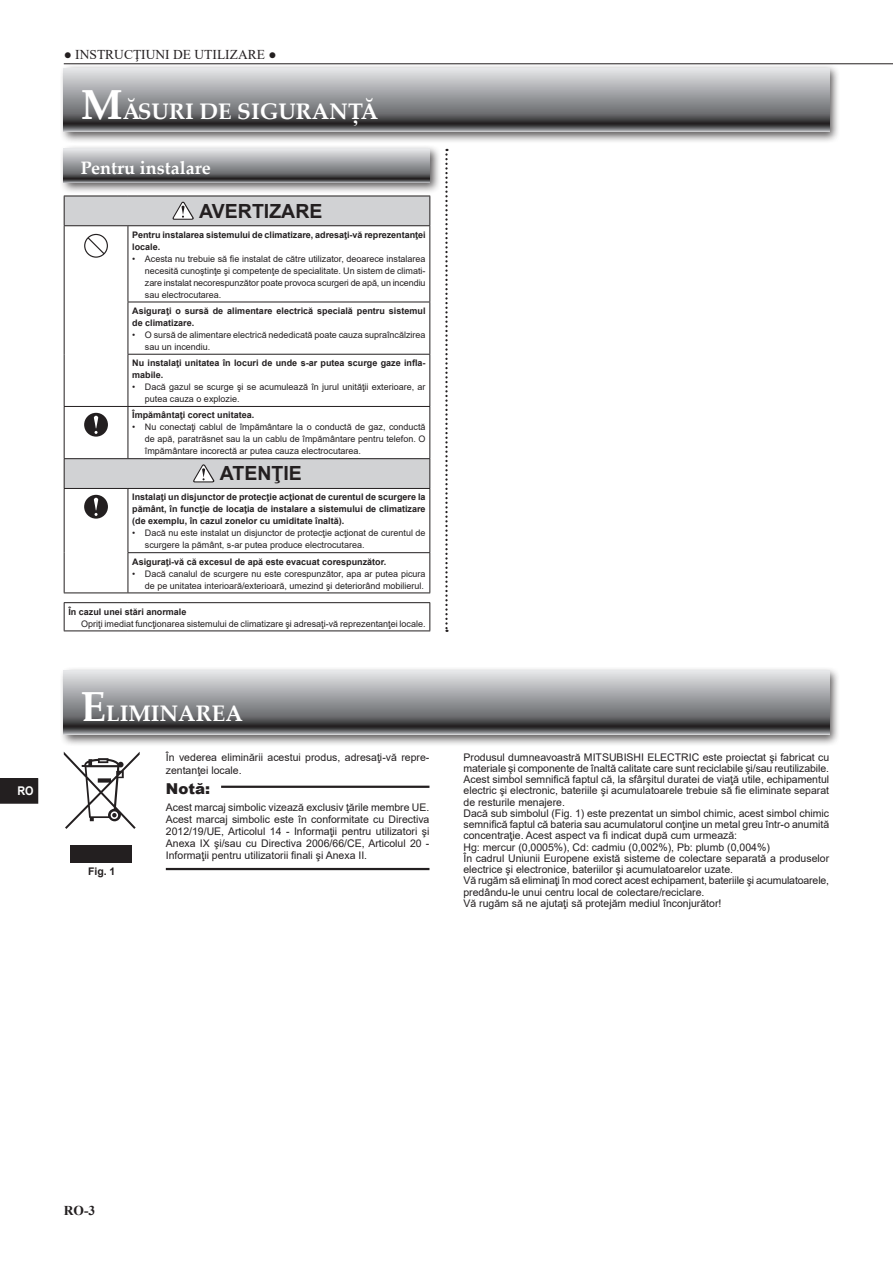
<style>
.page{position:relative;width:893px;height:1263px;background:#fff}
.page>*{position:absolute;margin:0;border:0;box-sizing:border-box;transform-origin:0 0}
.t1{font:700 22.5px "Palatino Linotype";color:#fff}
.t2{font:700 19.5px "Arial";color:#231f20}
.t3{font:700 18px "Palatino Linotype";color:#fff}
.t4{font:900 15px "Arial";color:#231f20}
.t5{font:13.5px "Times New Roman";color:#231f20}
.t6{font:700 13.5px "Times New Roman";color:#231f20}
.t7{font:700 12px "Arial";color:#fff;scale:.9 1}
.t8{font:10.5px/11.2px "Arial";color:#231f20}
.t9{font:700 10.5px "Arial";color:#231f20}
.t10{font:9px/12px "Arial";color:#231f20}
.t11{font:700 9px/12px "Arial";color:#231f20}
.s1{font-size:42px}
</style>
<div class="page">
<hr style="left:64px;top:63px;width:829px;height:1px;background:#231f20">
<svg style="left:0;top:778px;width:38px;height:26px"></svg>
<svg style="left:445px;top:149px;width:3px;height:483px"></svg>
<div style="left:59px;top:63px;width:782px;height:80px;background:#231f20;opacity:.75"></div>
<svg style="left:64px;top:68px;width:765px;height:64px"></svg>
<svg style="left:64px;top:752px;width:76px;height:77px"></svg>
<div style="left:70px;top:846px;width:62px;height:17px;background:#231f20"></div>
<hr style="left:221px;top:786px;width:208px;height:2px;background:#231f20">
<hr style="left:166px;top:868px;width:263px;height:2px;background:#231f20">
<div style="left:59px;top:666px;width:782px;height:80px;background:#231f20;opacity:.75"></div>
<svg style="left:64px;top:671px;width:765px;height:64px"></svg>
<svg style="left:65px;top:197px;width:364px;height:291px"></svg>
<svg style="left:429px;top:197px;width:1px;height:28px"></svg>
<svg style="left:429px;top:459px;width:1px;height:29px"></svg>
<svg style="left:429px;top:603px;width:1px;height:27px"></svg>
<svg style="left:64px;top:603px;width:1px;height:27px"></svg>
<hr style="left:64px;top:630px;width:64px;height:1px;background:#231f20">
<hr style="left:128px;top:630px;width:302px;height:1px;background:#231f20">
<hr style="left:64px;top:602px;width:64px;height:1px;background:#231f20">
<hr style="left:128px;top:602px;width:302px;height:1px;background:#231f20">
<hr style="left:64px;top:196px;width:64px;height:1px;background:#231f20">
<svg style="left:64px;top:196px;width:1px;height:29px"></svg>
<hr style="left:128px;top:196px;width:302px;height:1px;background:#231f20">
<hr style="left:64px;top:225px;width:64px;height:1px;background:#231f20">
<hr style="left:64px;top:226px;width:1px;height:76px;background:#231f20">
<hr style="left:128px;top:225px;width:302px;height:1px;background:#231f20">
<hr style="left:128px;top:226px;width:1px;height:76px;background:#231f20">
<hr style="left:429px;top:226px;width:1px;height:76px;background:#231f20">
<hr style="left:64px;top:302px;width:1px;height:52px;background:#231f20">
<hr style="left:128px;top:302px;width:302px;height:1px;background:#231f20">
<hr style="left:128px;top:302px;width:1px;height:52px;background:#231f20">
<hr style="left:429px;top:302px;width:1px;height:52px;background:#231f20">
<hr style="left:64px;top:354px;width:1px;height:52px;background:#231f20">
<hr style="left:128px;top:354px;width:302px;height:1px;background:#231f20">
<hr style="left:128px;top:355px;width:1px;height:51px;background:#231f20">
<hr style="left:429px;top:355px;width:1px;height:51px;background:#231f20">
<hr style="left:64px;top:406px;width:64px;height:1px;background:#231f20">
<hr style="left:64px;top:407px;width:1px;height:51px;background:#231f20">
<hr style="left:128px;top:406px;width:302px;height:1px;background:#231f20">
<hr style="left:128px;top:407px;width:1px;height:51px;background:#231f20">
<hr style="left:429px;top:407px;width:1px;height:51px;background:#231f20">
<hr style="left:64px;top:458px;width:64px;height:1px;background:#231f20">
<svg style="left:64px;top:459px;width:1px;height:29px"></svg>
<hr style="left:128px;top:458px;width:302px;height:1px;background:#231f20">
<hr style="left:64px;top:488px;width:64px;height:1px;background:#231f20">
<hr style="left:64px;top:489px;width:1px;height:64px;background:#231f20">
<hr style="left:128px;top:488px;width:302px;height:1px;background:#231f20">
<hr style="left:128px;top:489px;width:1px;height:63px;background:#231f20">
<hr style="left:429px;top:489px;width:1px;height:63px;background:#231f20">
<hr style="left:64px;top:553px;width:1px;height:39px;background:#231f20">
<hr style="left:128px;top:552px;width:302px;height:1px;background:#231f20">
<hr style="left:128px;top:553px;width:1px;height:39px;background:#231f20">
<hr style="left:429px;top:553px;width:1px;height:39px;background:#231f20">
<hr style="left:64px;top:592px;width:64px;height:1px;background:#231f20">
<hr style="left:128px;top:592px;width:302px;height:1px;background:#231f20">
<svg style="left:172px;top:200px;width:23px;height:20px"></svg>
<div style="left:84px;top:234px;width:24px;height:24px;border:1px solid #231f20;border-radius:50%"></div>
<svg style="left:86px;top:236px;width:20px;height:19px"></svg>
<div style="left:84px;top:413px;width:24px;height:24px;background:#231f20;border-radius:50%"></div>
<svg style="left:94px;top:416px;width:4px;height:18px"></svg>
<svg style="left:192px;top:463px;width:23px;height:19px"></svg>
<div style="left:84px;top:495px;width:24px;height:24px;background:#231f20;border-radius:50%"></div>
<svg style="left:94px;top:498px;width:4px;height:18px"></svg>
<div style="left:59px;top:144px;width:382px;height:51px;background:#231f20;opacity:.75"></div>
<svg style="left:64px;top:149px;width:365px;height:34px"></svg>
<p class="t7" style="left:17px;top:782px;width:19px">RO</p>
<p class="t5" style="left:64px;top:45px;width:214px">● INSTRUCŢIUNI DE UTILIZARE ●</p>
<h1 class="t1" style="left:81px;top:95px;width:299px"><span class="s1">M</span>ĂSURI DE SIGURANŢĂ</h1>
<h3 class="t3" style="left:81px;top:155px;width:131px">Pentru instalare</h3>
<h2 class="t2" style="left:199px;top:197px;width:125px">AVERTIZARE</h2>
<p class="t11" style="left:132px;top:229px;width:295px">Pentru instalarea sistemului de climatizare, adresaţi-vă reprezentanţei locale.</p>
<p class="t10" style="left:145px;top:252px;width:282px;text-align:justify;text-indent:-13px">• Acesta nu trebuie să fie instalat de către utilizator, deoarece instalarea necesită cunoştinţe şi competenţe de specialitate. Un sistem de climati&shy;zare instalat necorespunzător poate provoca scurgeri de apă, un incendiu sau electrocutarea.</p>
<p class="t11" style="left:132px;top:305px;width:295px">Asiguraţi o sursă de alimentare electrică specială pentru sistemul de climatizare.</p>
<p class="t10" style="left:145px;top:329px;width:282px;text-indent:-13px">• O sursă de alimentare electrică nededicată poate cauza supraîncălzirea sau un incendiu.</p>
<p class="t11" style="left:132px;top:357px;width:295px">Nu instalaţi unitatea în locuri de unde s-ar putea scurge gaze infla&shy;mabile.</p>
<p class="t10" style="left:145px;top:381px;width:282px;text-indent:-13px">• Dacă gazul se scurge şi se acumulează în jurul unităţii exterioare, ar putea cauza o explozie.</p>
<p class="t11" style="left:132px;top:409px;width:124px">Împământaţi corect unitatea.</p>
<p class="t10" style="left:145px;top:421px;width:282px;text-align:justify;text-indent:-13px">• Nu conectaţi cablul de împământare la o conductă de gaz, conductă de apă, paratrăsnet sau la un cablu de împământare pentru telefon. O împământare incorectă ar putea cauza electrocutarea.</p>
<h2 class="t2" style="left:220px;top:460px;width:83px">ATENŢIE</h2>
<p class="t11" style="left:132px;top:491px;width:295px;text-align:justify">Instalaţi un disjunctor de protecţie acţionat de curentul de scurgere la pământ, în funcţie de locaţia de instalare a sistemului de climatizare (de exemplu, în cazul zonelor cu umiditate înaltă).</p>
<p class="t10" style="left:145px;top:527px;width:282px;text-indent:-13px">• Dacă nu este instalat un disjunctor de protecţie acţionat de curentul de scurgere la pământ, s-ar putea produce electrocutarea.</p>
<p class="t11" style="left:132px;top:556px;width:256px">Asiguraţi-vă că excesul de apă este evacuat corespunzător.</p>
<p class="t10" style="left:132px;top:567px;width:295px;text-align:right">• Dacă canalul de scurgere nu este corespunzător, apa ar putea picura de pe unitatea interioară/exterioară, umezind şi deteriorând mobilierul.</p>
<p class="t11" style="left:68px;top:605px;width:120px">În cazul unei stări anormale</p>
<p class="t10" style="left:81px;top:617px;width:346px">Opriţi imediat funcţionarea sistemului de climatizare şi adresaţi-vă reprezentanţei locale.</p>
<h1 class="t1" style="left:81px;top:697px;width:164px"><span class="s1">E</span>LIMINAREA</h1>
<p class="t8" style="left:166px;top:750px;width:265px;line-height:13.5px">În vederea eliminării acestui produs, adresaţi-vă repre&shy;zentanţei locale.</p>
<p class="t9" style="left:88px;top:864px;width:29px">Fig. 1</p>
<h3 class="t4" style="left:166px;top:778px;width:46px">Notă:</h3>
<p class="t8" style="left:166px;top:802px;width:265px;line-height:12px;text-align:justify">Acest marcaj simbolic vizează exclusiv ţările membre UE.<br>Acest marcaj simbolic este în conformitate cu Directiva 2012/19/UE, Articolul 14 - Informaţii pentru utilizatori şi Anexa IX şi/sau cu Directiva 2006/66/CE, Articolul 20 - Informaţii pentru utilizatorii finali şi Anexa II.</p>
<p class="t8" style="left:463px;top:751px;width:367px">Produsul dumneavoastră MITSUBISHI ELECTRIC este proiectat şi fabricat cu materiale şi componente de înaltă calitate care sunt reciclabile şi/sau reutilizabile.<br>Acest simbol semnifică faptul că, la sfârşitul duratei de viaţă utile, echipamentul electric şi electronic, bateriile şi acumulatoarele trebuie să fie eliminate separat de resturile menajere.<br>Dacă sub simbolul (Fig. 1) este prezentat un simbol chimic, acest simbol chimic semnifică faptul că bateria sau acumulatorul conţine un metal greu într-o anumită concentraţie. Acest aspect va fi indicat după cum urmează:<br>Hg: mercur (0,0005%), Cd: cadmiu (0,002%), Pb: plumb (0,004%)<br>În cadrul Uniunii Europene există sisteme de colectare separată a produselor electrice şi electronice, bateriilor şi acumulatoarelor uzate.<br>Vă rugăm să eliminaţi în mod corect acest echipament, bateriile şi acumulatoarele, predându-le unui centru local de colectare/reciclare.<br>Vă rugăm să ne ajutaţi să protejăm mediul înconjurător!</p>
<p class="t6" style="left:64px;top:1200px;width:33px">RO-3</p>
</div>
